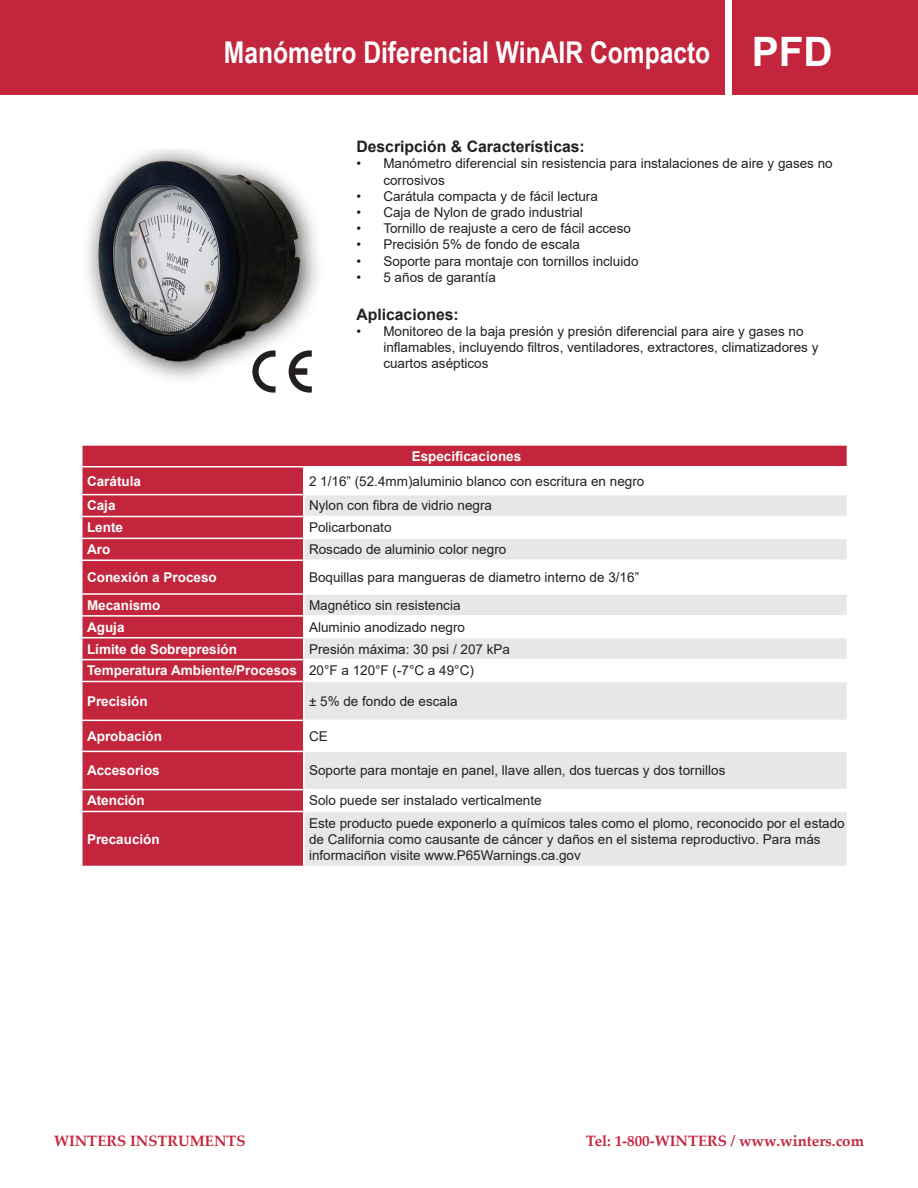
<style>
.page{position:relative;width:918px;height:1188px;background:#fff}
.page>*{position:absolute;margin:0;border:0;box-sizing:border-box;transform-origin:0 0}
.t1{font:700 40.5px "Arial";color:#fff}
.t2{font:700 30px "Arial Narrow";color:#fff}
.t3{font:700 15.75px "Arial";color:#231f20}
.t4{font:700 15px "Palatino Linotype";color:#c3253c}
.t5{font:13.5px/16.2px "Arial";color:#231f20}
.t6{font:700 13.5px "Arial";color:#fff}
</style>
<div class="page">
<div style="left:733px;top:0;width:185px;height:94px;background:#c3253c"></div>
<div style="left:0;top:0;width:724px;height:94px;background:#c3253c"></div>
<img style="left:87px;top:149px;width:231px;height:230px">
<svg style="left:82px;top:446px;width:765px;height:420px;background:#cb4256"></svg>
<svg style="left:304px;top:495px;width:543px;height:371px;fill:#e6e7e9"></svg>
<hr style="left:81px;top:466px;width:223px;height:2px;background:#fff">
<hr style="left:304px;top:466px;width:544px;height:2px;background:#fff">
<hr style="left:81px;top:494px;width:223px;height:1px;background:#fff">
<hr style="left:304px;top:494px;width:544px;height:1px;background:#fff">
<hr style="left:81px;top:516px;width:223px;height:1px;background:#fff">
<hr style="left:304px;top:516px;width:544px;height:1px;background:#fff">
<hr style="left:81px;top:538px;width:223px;height:1px;background:#fff">
<hr style="left:304px;top:538px;width:544px;height:1px;background:#fff">
<svg style="left:303px;top:468px;width:1px;height:92px"></svg>
<hr style="left:81px;top:560px;width:223px;height:1px;background:#fff">
<hr style="left:304px;top:560px;width:544px;height:1px;background:#fff">
<hr style="left:303px;top:561px;width:1px;height:32px;background:#fff">
<hr style="left:81px;top:593px;width:223px;height:2px;background:#fff">
<hr style="left:81px;top:615px;width:222px;height:2px;background:#fff">
<hr style="left:81px;top:637px;width:222px;height:1px;background:#fff">
<hr style="left:81px;top:659px;width:223px;height:1px;background:#fff">
<hr style="left:81px;top:681px;width:223px;height:1px;background:#fff">
<hr style="left:304px;top:681px;width:544px;height:1px;background:#fff">
<hr style="left:303px;top:682px;width:1px;height:38px;background:#fff">
<hr style="left:81px;top:720px;width:223px;height:1px;background:#fff">
<hr style="left:304px;top:720px;width:544px;height:1px;background:#fff">
<hr style="left:303px;top:721px;width:1px;height:30px;background:#fff">
<hr style="left:81px;top:751px;width:223px;height:1px;background:#fff">
<hr style="left:304px;top:751px;width:544px;height:1px;background:#fff">
<hr style="left:303px;top:752px;width:1px;height:37px;background:#fff">
<hr style="left:81px;top:789px;width:223px;height:1px;background:#fff">
<hr style="left:304px;top:789px;width:544px;height:1px;background:#fff">
<svg style="left:303px;top:790px;width:1px;height:21px"></svg>
<hr style="left:81px;top:811px;width:223px;height:1px;background:#fff">
<hr style="left:304px;top:811px;width:544px;height:1px;background:#fff">
<hr style="left:303px;top:812px;width:1px;height:54px;background:#fff">
<hr style="left:303px;top:593px;width:545px;height:2px;background:#fff">
<hr style="left:303px;top:615px;width:545px;height:2px;background:#fff">
<hr style="left:303px;top:637px;width:545px;height:1px;background:#fff">
<svg style="left:303px;top:595px;width:1px;height:86px"></svg>
<hr style="left:303px;top:659px;width:545px;height:1px;background:#fff">
<svg style="left:252px;top:350px;width:24px;height:43px"></svg>
<svg style="left:289px;top:350px;width:23px;height:43px"></svg>
<svg style="left:137px;top:222px;width:34px;height:92px;background:#bdbec1"></svg>
<p class="t2" style="left:224px;top:29px;width:488px">Manómetro Diferencial WinAIR Compacto</p>
<p class="t1" style="left:752px;top:23px;width:83px">PFD</p>
<p class="t3" style="left:356px;top:136px;width:230px">Descripción &amp; Características:</p>
<p class="t5" style="left:383px;top:155px;width:451px;text-indent:-27px">• Manómetro diferencial sin resistencia para instalaciones de aire y gases no corrosivos</p>
<p class="t5" style="left:356px;top:188px;width:243px">• Carátula compacta y de fácil lectura</p>
<p class="t5" style="left:356px;top:204px;width:228px">• Caja de Nylon de grado industrial</p>
<p class="t5" style="left:356px;top:220px;width:276px">• Tornillo de reajuste a cero de fácil acceso</p>
<p class="t5" style="left:356px;top:236px;width:225px">• Precisión 5% de fondo de escala</p>
<p class="t5" style="left:356px;top:253px;width:284px">• Soporte para montaje con tornillos incluido</p>
<p class="t5" style="left:356px;top:269px;width:141px">• 5 años de garantía</p>
<p class="t3" style="left:356px;top:303px;width:104px">Aplicaciones:</p>
<p class="t5" style="left:383px;top:323px;width:437px;text-indent:-27px">• Monitoreo de la baja presión y presión diferencial para aire y gases no inflamables, incluyendo filtros, ventiladores, extractores, climatizadores y cuartos asépticos</p>
<p class="t6" style="left:412px;top:446px;width:111px">Especificaciones</p>
<p class="t6" style="left:87px;top:471px;width:56px">Carátula</p>
<p class="t5" style="left:309px;top:473px;width:337px">2 1/16” (52.4mm)aluminio blanco con escritura en negro</p>
<p class="t6" style="left:87px;top:496px;width:30px">Caja</p>
<p class="t5" style="left:309px;top:498px;width:185px">Nylon con fibra de vidrio negra</p>
<p class="t6" style="left:87px;top:518px;width:38px">Lente</p>
<p class="t5" style="left:309px;top:519px;width:84px">Policarbonato</p>
<p class="t6" style="left:87px;top:540px;width:25px">Aro</p>
<p class="t5" style="left:309px;top:541px;width:199px">Roscado de aluminio color negro</p>
<p class="t6" style="left:87px;top:568px;width:131px">Conexión a Proceso</p>
<p class="t5" style="left:309px;top:569px;width:332px">Boquillas para mangueras de diametro interno de 3/16”</p>
<p class="t6" style="left:87px;top:596px;width:75px">Mecanismo</p>
<p class="t5" style="left:309px;top:597px;width:153px">Magnético sin resistencia</p>
<p class="t6" style="left:87px;top:617px;width:39px">Aguja</p>
<p class="t5" style="left:309px;top:619px;width:158px">Aluminio anodizado negro</p>
<p class="t6" style="left:87px;top:639px;width:152px">Límite de Sobrepresión</p>
<p class="t5" style="left:309px;top:641px;width:203px">Presión máxima: 30 psi / 207 kPa</p>
<p class="t6" style="left:87px;top:661px;width:212px">Temperatura Ambiente/Procesos</p>
<p class="t5" style="left:309px;top:663px;width:166px">20°F a 120°F (-7°C a 49°C)</p>
<p class="t6" style="left:87px;top:692px;width:62px">Precisión</p>
<p class="t5" style="left:309px;top:693px;width:150px">± 5% de fondo de escala</p>
<p class="t6" style="left:87px;top:727px;width:77px">Aprobación</p>
<p class="t5" style="left:309px;top:728px;width:20px">CE</p>
<p class="t6" style="left:87px;top:761px;width:74px">Accesorios</p>
<p class="t5" style="left:309px;top:762px;width:418px">Soporte para montaje en panel, llave allen, dos tuercas y dos tornillos</p>
<p class="t6" style="left:87px;top:791px;width:59px">Atención</p>
<p class="t5" style="left:309px;top:793px;width:234px">Solo puede ser instalado verticalmente</p>
<p class="t6" style="left:87px;top:830px;width:74px">Precaución</p>
<p class="t5" style="left:309px;top:815px;width:537px">Este producto puede exponerlo a químicos tales como el plomo, reconocido por el estado de California como causante de cáncer y daños en el sistema reproductivo. Para más informaciñon visite www.P65Warnings.ca.gov</p>
<p class="t4" style="left:54px;top:1130px;width:193px">WINTERS INSTRUMENTS</p>
<p class="t4" style="left:586px;top:1130px;width:280px">Tel: 1-800-WINTERS / www.winters.com</p>
</div>
